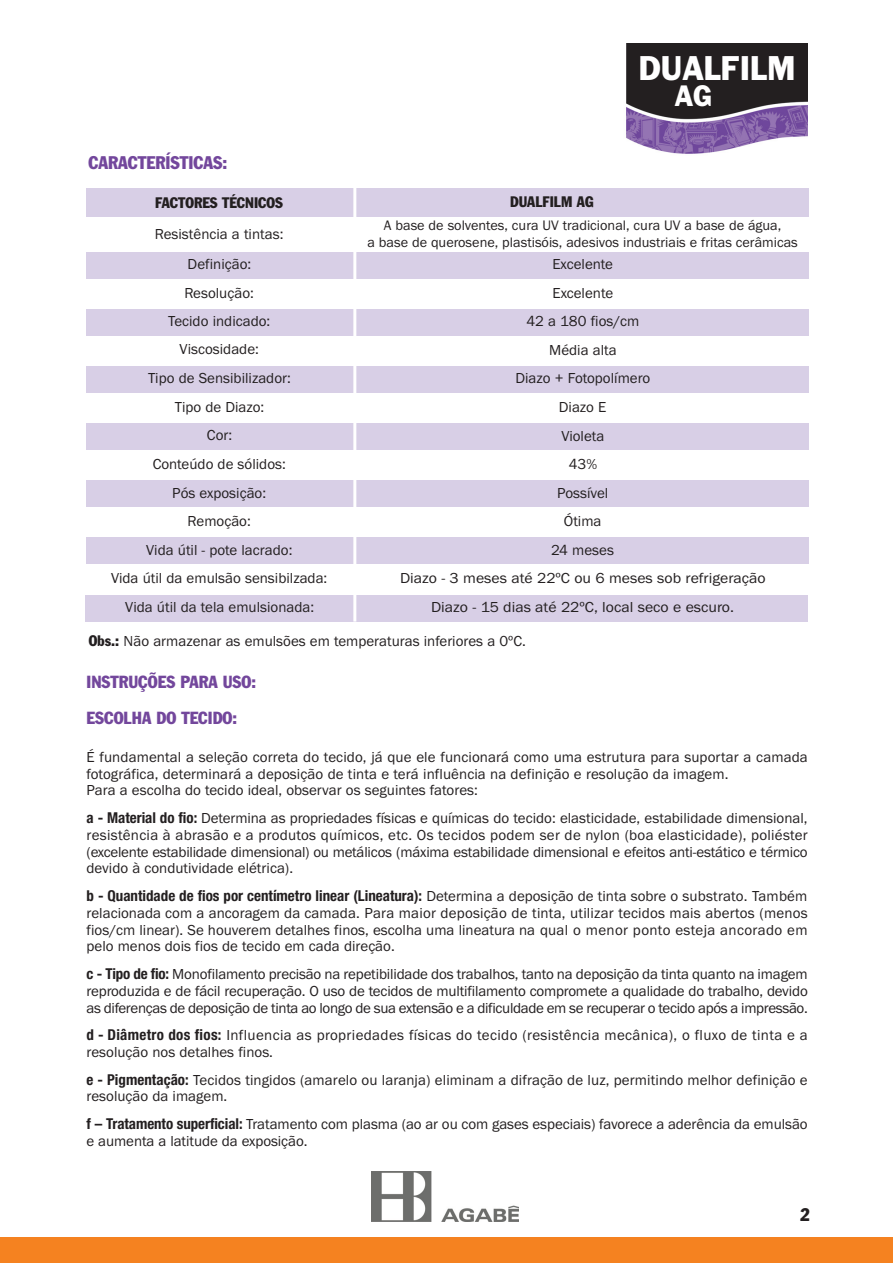
<style>
.page{position:relative;width:893px;height:1263px;background:#fff}
.page>*{position:absolute;margin:0;border:0;box-sizing:border-box;transform-origin:0 0}
.t1{font:31.65px "Franklin Gothic";letter-spacing:-.015em;color:#fff;scale:.9 1}
.t2{font:27.15px "Franklin Gothic";color:#fff;scale:.9 1}
.t3{font:condensed 18px "Franklin Gothic";color:#73479c}
.t4{font:condensed 18px "Franklin Gothic";color:#231f20}
.t5{font:condensed 17.25px/36px "Franklin Gothic";color:#73479c}
.t6{font:15px/16.8px "Franklin Gothic";color:#231f20;text-align:center}
.t7{font:15px/16.8px "Franklin Gothic";letter-spacing:.025em;color:#231f20}
.t8{font:700 condensed 15px "Helvetica Neue";color:#231f20}
.t9{font:15px "Franklin Gothic";color:#231f20;scale:1.05 1}
.t10{font:condensed 15px "Franklin Gothic";color:#231f20}
.t11{font:14.25px/16.5px "Franklin Gothic";color:#231f20;text-align:center}
.s1{font-stretch:condensed}
.s2{font-family:"Helvetica Neue";font-weight:700;font-stretch:condensed}
.s3{font-family:"Franklin Gothic";font-weight:400;font-stretch:normal}
</style>
<div class="page">
<div style="left:86px;top:188px;width:723px;height:29px;background:#d8cfe6"></div>
<div style="left:86px;top:252px;width:723px;height:27px;background:#d8cfe6"></div>
<div style="left:86px;top:309px;width:723px;height:26px;background:#d8cfe6"></div>
<div style="left:86px;top:366px;width:722px;height:27px;background:#d8cfe6"></div>
<div style="left:86px;top:423px;width:723px;height:27px;background:#d8cfe6"></div>
<div style="left:86px;top:480px;width:723px;height:27px;background:#d8cfe6"></div>
<div style="left:86px;top:537px;width:723px;height:27px;background:#d8cfe6"></div>
<div style="left:85px;top:595px;width:723px;height:26px;background:#d8cfe6"></div>
<hr style="left:353px;top:185px;width:3px;height:437px;background:#fff">
<img style="left:626px;top:44px;width:182px;height:110px">
<img style="left:371px;top:1172px;width:147px;height:49px">
<div style="left:0;top:1237px;width:893px;height:26px;background:#f58220"></div>
<p class="t3" style="left:88px;top:156px;width:140px">CARACTERÍSTICAS:</p>
<p class="t10" style="left:155px;top:197px;width:129px">FACTORES TÉCNICOS</p>
<p class="t10" style="left:510px;top:197px;width:85px">DUALFILM AG</p>
<h1 class="t1" style="left:639px;top:56px;width:176px">DUALFILM</h1>
<h2 class="t2" style="left:674px;top:85px;width:43px">AG</h2>
<p class="t6" style="left:155px;top:221px;width:130px;line-height:28.8px">Resistência a tintas:<br>Definição:<br>Resolução:<br>Tecido indicado:</p>
<p class="t6" style="left:180px;top:342px;width:81px">Viscosidade:</p>
<p class="t6" style="left:148px;top:371px;width:144px">Tipo de Sensibilizador:</p>
<p class="t11" style="left:367px;top:218px;width:432px">A base de solventes, cura UV tradicional, cura UV a base de água,<br>a base de querosene, plastisóis, adesivos industriais e fritas cerâmicas</p>
<p class="t6" style="left:515px;top:251px;width:136px;line-height:28.5px">Excelente<br>Excelente<br>42 a 180 fios/cm<br>Média alta<br>Diazo + Fotopolímero</p>
<p class="t6" style="left:175px;top:399px;width:91px">Tipo de Diazo:</p>
<p class="t6" style="left:557px;top:394px;width:53px;line-height:28.5px">Diazo E<br>Violeta<br>43%<br>Possível<br>Ótima</p>
<p class="t6" style="left:153px;top:422px;width:135px;line-height:28.5px">Cor:<br>Conteúdo de sólidos:<br>Pós exposição:<br>Remoção:</p>
<p class="t6" style="left:146px;top:542px;width:148px">Vida útil - pote lacrado:</p>
<p class="t6" style="left:551px;top:542px;width:64px">24 meses</p>
<p class="t6" style="left:111px;top:565px;width:218px;line-height:28.7px">Vida útil da emulsão sensibilzada:<br>Vida útil da tela emulsionada:</p>
<p class="t9" style="left:400px;top:573px;width:350px">Diazo - 3 meses até 22ºC ou 6 meses sob refrigeração</p>
<p class="t9" style="left:431px;top:602px;width:290px">Diazo - 15 dias até 22ºC, local seco e escuro.</p>
<p class="t6" style="left:89px;top:634px;width:439px"><span class="s1">Obs.:</span> Não armazenar as emulsões em temperaturas inferiores a 0ºC.</p>
<p class="t5" style="left:87px;top:665px;width:171px">INSTRUÇÕES PARA USO:<br>ESCOLHA DO TECIDO:</p>
<p class="t6" style="left:87px;top:750px;width:723px;text-align:left">É fundamental a seleção correta do tecido, já que ele funcionará como uma estrutura para suportar a camada fotográfica, determinará a deposição de tinta e terá influência na definição e resolução da imagem.<br>Para a escolha do tecido ideal, observar os seguintes fatores:</p>
<p class="t6" style="left:87px;top:811px;width:723px;text-align:justify"><span class="s2">a - Material do fio:</span> Determina as propriedades físicas e químicas do tecido: elasticidade, estabilidade dimensional, resistência à abrasão e a produtos químicos, etc. Os tecidos podem ser de nylon (boa elasticidade), poliéster (excelente estabilidade dimensional) ou metálicos (máxima estabilidade dimensional e efeitos anti-estático e térmico devido à condutividade elétrica).</p>
<p class="t8" style="left:87px;top:890px;width:722px">b - Quantidade de fios por centímetro linear (Lineatura): <span class="s3">Determina a deposição de tinta sobre o substrato. Também</span></p>
<p class="t6" style="left:87px;top:906px;width:723px;text-align:justify">relacionada com a ancoragem da camada. Para maior deposição de tinta, utilizar tecidos mais abertos (menos fios/cm linear). Se houverem detalhes finos, escolha uma lineatura na qual o menor ponto esteja ancorado em pelo menos dois fios de tecido em cada direção.</p>
<p class="t6" style="left:87px;top:967px;width:723px;text-align:justify"><span class="s2">c - Tipo de fio:</span> Monofilamento precisão na repetibilidade dos trabalhos, tanto na deposição da tinta quanto na imagem reproduzida e de fácil recuperação. O uso de tecidos de multifilamento compromete a qualidade do trabalho, devido as diferenças de deposição de tinta ao longo de sua extensão e a dificuldade em se recuperar o tecido após a impressão.</p>
<p class="t7" style="left:87px;top:1028px;width:723px"><span class="s2">d - Diâmetro dos fios:</span> Influencia as propriedades físicas do tecido (resistência mecânica), o fluxo de tinta e a resolução nos detalhes finos.</p>
<p class="t6" style="left:87px;top:1072px;width:723px;text-align:left"><span class="s2">e - Pigmentação:</span> Tecidos tingidos (amarelo ou laranja) eliminam a difração de luz, permitindo melhor definição e resolução da imagem.</p>
<p class="t6" style="left:87px;top:1117px;width:723px;text-align:left"><span class="s2">f – Tratamento superficial:</span> Tratamento com plasma (ao ar ou com gases especiais) favorece a aderência da emulsão e aumenta a latitude da exposição.</p>
<p class="t4" style="left:800px;top:1208px;width:11px">2</p>
</div>
